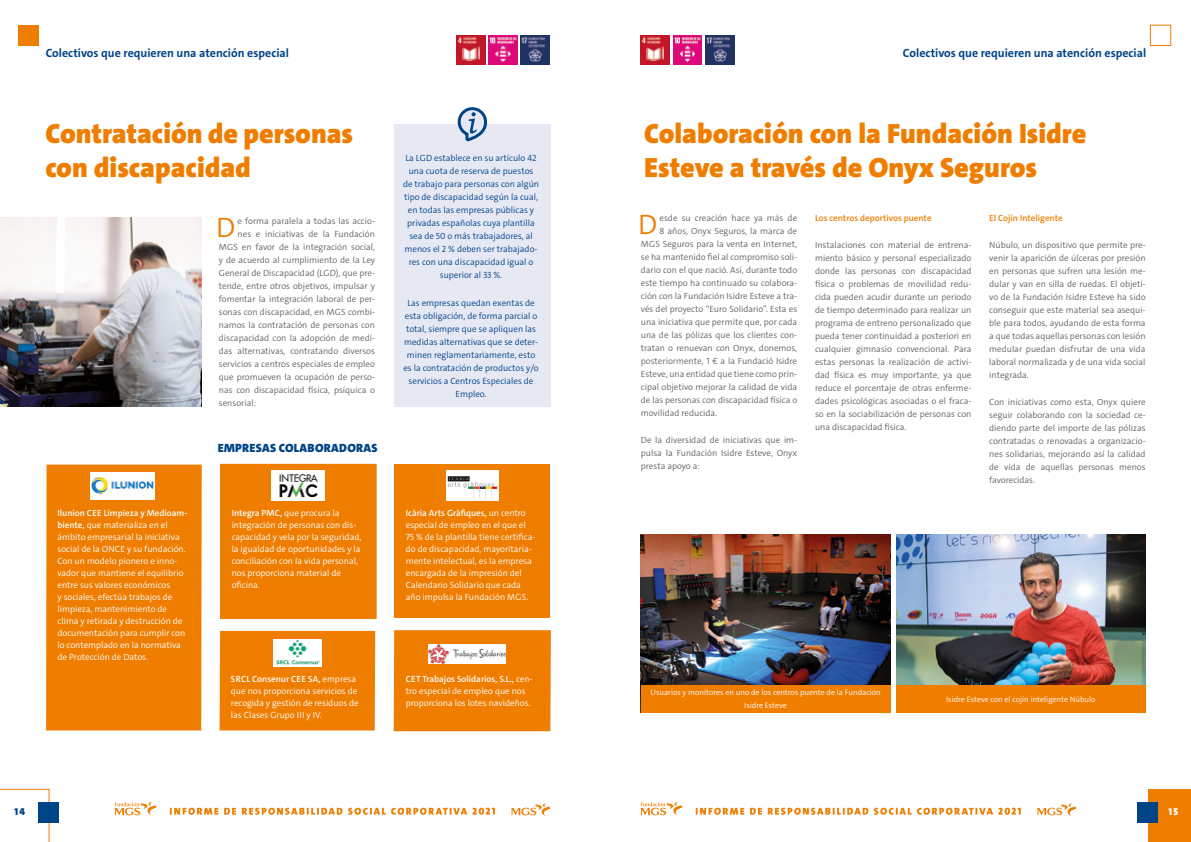
<style>
.page{position:relative;width:1191px;height:842px;background:#fff}
.page>*{position:absolute;margin:0;border:0;box-sizing:border-box;transform-origin:0 0}
.t1{font:300 28.3px "The Sans";color:#ef7d00}
.t2{font:900 28px/33.6px "The Sans";color:#ef7d00}
.t3{font:700 12px "The Sans";color:#048}
.t4{font:900 12px "The Sans";letter-spacing:.025em;color:#048}
.t5{font:900 10px "The Sans";color:#048}
.t6{font:900 10px "The Sans";color:#fff}
.t7{font:300 9px/13px "The Sans";color:#646363;text-align:justify}
.t8{font:300 9px/12px "The Sans";color:#fff}
.t9{font:300 9px/13px "The Sans";color:#048;text-align:center}
.t10{font:600 9px "The Sans";color:#ef7d00}
.t11{font:300 8px/13px "The Sans";color:#fff;text-align:center}
.s1{font-weight:600}
</style>
<div class="page">
<div style="left:1147px;top:789px;width:44px;height:53px;background:#ef7d00"></div>
<svg style="left:0;top:789px;width:50px;height:53px"></svg>
<div style="left:38px;top:802px;width:21px;height:21px;background:#048"></div>
<div style="left:1137px;top:802px;width:21px;height:21px;background:#048"></div>
<div style="left:1149px;top:25px;width:22px;height:21px;border:1px solid #ef7d00"></div>
<div style="left:18px;top:26px;width:21px;height:20px;background:#ef7d00"></div>
<svg style="left:511px;top:803px;width:39px;height:13px"></svg>
<svg style="left:115px;top:802px;width:41px;height:13px"></svg>
<svg style="left:170px;top:808px;width:325px;height:7px"></svg>
<svg style="left:1037px;top:803px;width:39px;height:13px"></svg>
<svg style="left:640px;top:802px;width:42px;height:13px"></svg>
<svg style="left:695px;top:808px;width:325px;height:7px"></svg>
<img style="left:456px;top:35px;width:29px;height:29px">
<img style="left:488px;top:35px;width:29px;height:29px">
<img style="left:521px;top:35px;width:29px;height:29px">
<img style="left:641px;top:35px;width:29px;height:29px">
<img style="left:673px;top:35px;width:29px;height:29px">
<img style="left:705px;top:35px;width:29px;height:29px">
<img style="left:0;top:218px;width:202px;height:188px">
<div style="left:394px;top:124px;width:156px;height:282px;background:#e6e8f4"></div>
<svg style="left:457px;top:107px;width:29px;height:35px"></svg>
<div style="left:219px;top:631px;width:156px;height:99px;background:#ef7d00"></div>
<div style="left:393px;top:630px;width:158px;height:102px;background:#ef7d00"></div>
<div style="left:46px;top:465px;width:156px;height:265px;background:#ef7d00"></div>
<div style="left:220px;top:464px;width:157px;height:155px;background:#ef7d00"></div>
<div style="left:395px;top:465px;width:155px;height:153px;background:#ef7d00"></div>
<img style="left:91px;top:472px;width:63px;height:27px">
<img style="left:272px;top:471px;width:52px;height:30px">
<img style="left:446px;top:471px;width:53px;height:30px">
<img style="left:274px;top:639px;width:47px;height:27px">
<img style="left:429px;top:644px;width:76px;height:19px">
<img style="left:641px;top:534px;width:249px;height:151px">
<img style="left:896px;top:534px;width:249px;height:151px">
<div style="left:641px;top:685px;width:249px;height:28px;background:#ef7d00"></div>
<div style="left:896px;top:685px;width:249px;height:28px;background:#ef7d00"></div>
<h3 class="t3" style="left:46px;top:45px;width:245px">Colectivos que requieren una atención especial</h3>
<h3 class="t3" style="left:903px;top:45px;width:245px">Colectivos que requieren una atención especial</h3>
<h2 class="t2" style="left:45px;top:117px;width:309px">Contratación de personas con discapacidad</h2>
<h1 class="t1" style="left:216px;top:210px;width:21px">D</h1>
<p class="t7" style="left:238px;top:215px;width:139px">e forma paralela a todas las accio-</p>
<p class="t7" style="left:238px;top:228px;width:139px">nes e iniciativas de la Fundación</p>
<p class="t7" style="left:219px;top:241px;width:158px">MGS en favor de la integración social,</p>
<p class="t7" style="left:219px;top:254px;width:158px">y de acuerdo al cumplimiento de la Ley</p>
<p class="t7" style="left:219px;top:267px;width:158px">General de Discapacidad (LGD), que pre-</p>
<p class="t7" style="left:219px;top:280px;width:158px">tende, entre otros objetivos, impulsar y</p>
<p class="t7" style="left:219px;top:293px;width:158px">fomentar la integración laboral de per-</p>
<p class="t7" style="left:219px;top:306px;width:158px">sonas con discapacidad, en MGS combi-</p>
<p class="t7" style="left:219px;top:319px;width:158px">namos la contratación de personas con</p>
<p class="t7" style="left:219px;top:332px;width:158px">discapacidad con la adopción de medi-</p>
<p class="t7" style="left:219px;top:345px;width:158px">das alternativas, contratando diversos</p>
<p class="t7" style="left:219px;top:358px;width:158px">servicios a centros especiales de empleo</p>
<p class="t7" style="left:219px;top:371px;width:158px">que promueven la ocupación de perso-</p>
<p class="t7" style="left:219px;top:384px;width:158px">nas con discapacidad física, psíquica o</p>
<p class="t7" style="left:219px;top:397px;width:39px">sensorial:</p>
<h3 class="t4" style="left:218px;top:440px;width:161px">EMPRESAS COLABORADORAS</h3>
<p class="t9" style="left:403px;top:152px;width:137px">La LGD establece en su artículo 42 una cuota de reserva de puestos de trabajo para personas con algún tipo de discapacidad según la cual, en todas las empresas públicas y privadas españolas cuya plantilla sea de 50 o más trabajadores, al menos el 2 % deben ser trabajado&shy;res con una discapacidad igual o superior al 33 %.</p>
<p class="t9" style="left:403px;top:296px;width:137px">Las empresas quedan exentas de esta obligación, de forma parcial o total, siempre que se apliquen las medidas alternativas que se deter&shy;minen reglamentariamente, esto es la contratación de productos y/o servicios a Centros Especiales de<br>Empleo.</p>
<p class="t8" style="left:57px;top:507px;width:131px"><span class="s1">Ilunion CEE Limpieza y Medioam&shy;biente,</span> que materializa en el ámbito empresarial la iniciativa social de la ONCE y su fundación.<br>Con un modelo pionero e inno&shy;vador que mantiene el equilibrio entre sus valores económicos<br>y sociales, efectúa trabajos de limpieza, mantenimiento de clima y retirada y destrucción de documentación para cumplir con lo contemplado en la normativa de Protección de Datos.</p>
<p class="t8" style="left:232px;top:507px;width:131px"><span class="s1">Integra PMC,</span> que procura la integración de personas con dis&shy;capacidad y vela por la seguridad, la igualdad de oportunidades y la conciliación con la vida personal, nos proporciona material de oficina.</p>
<p class="t8" style="left:406px;top:507px;width:131px"><span class="s1">Icària Arts Gràfiques,</span> un centro especial de empleo en el que el<br>75 % de la plantilla tiene certifica&shy;do de discapacidad, mayoritaria&shy;mente intelectual, es la empresa encargada de la impresión del<br>Calendario Solidario que cada año impulsa la Fundación MGS.</p>
<p class="t8" style="left:231px;top:673px;width:129px"><span class="s1">SRCL Consenur CEE SA,</span> empresa que nos proporciona servicios de recogida y gestión de residuos de las Clases Grupo III y IV.</p>
<p class="t8" style="left:406px;top:673px;width:128px"><span class="s1">CET Trabajos Solidarios, S.L.,</span> cen&shy;tro especial de empleo que nos proporciona los lotes navideños.</p>
<h2 class="t2" style="left:644px;top:117px;width:444px">Colaboración con la Fundación Isidre<br>Esteve a través de Onyx Seguros</h2>
<h1 class="t1" style="left:638px;top:206px;width:21px">D</h1>
<p class="t7" style="left:659px;top:211px;width:139px">esde su creación hace ya más de</p>
<p class="t10" style="left:989px;top:212px;width:75px">El Cojín Inteligente</p>
<p class="t7" style="left:989px;top:238px;width:158px">Núbulo, un dispositivo que permite pre&shy;venir la aparición de úlceras por presión en personas que sufren una lesión me&shy;dular y van en silla de ruedas. El objeti&shy;vo de la Fundación Isidre Esteve ha sido conseguir que este material sea asequi&shy;ble para todos, ayudando de esta forma a que todas aquellas personas con lesión medular puedan disfrutar de una vida laboral normalizada y de una vida social integrada.</p>
<p class="t7" style="left:989px;top:396px;width:158px">Con iniciativas como esta, Onyx quiere seguir colaborando con la sociedad ce&shy;diendo parte del importe de las pólizas contratadas o renovadas a organizacio&shy;nes solidarias, mejorando así la calidad de vida de aquellas personas menos favorecidas.</p>
<p class="t10" style="left:815px;top:212px;width:118px">Los centros deportivos puente</p>
<p class="t7" style="left:815px;top:238px;width:158px">Instalaciones con material de entrena&shy;miento básico y personal especializado donde las personas con discapacidad física o problemas de movilidad redu&shy;cida pueden acudir durante un periodo de tiempo determinado para realizar un programa de entreno personalizado que pueda tener continuidad a posteriori en cualquier gimnasio convencional. Para estas personas la realización de activi&shy;dad física es muy importante, ya que reduce el porcentaje de otras enferme&shy;dades psicológicas asociadas o el fraca&shy;so en la sociabilización de personas con una discapacidad física.</p>
<p class="t7" style="left:659px;top:224px;width:139px">8 años, Onyx Seguros, la marca de</p>
<p class="t7" style="left:641px;top:237px;width:158px">MGS Seguros para la venta en Internet,</p>
<p class="t7" style="left:641px;top:250px;width:158px">se ha mantenido fiel al compromiso soli-</p>
<p class="t7" style="left:641px;top:263px;width:158px">dario con el que nació. Así, durante todo</p>
<p class="t7" style="left:641px;top:276px;width:158px">este tiempo ha continuado su colabora-</p>
<p class="t7" style="left:641px;top:289px;width:158px">ción con la Fundación Isidre Esteve a tra-</p>
<p class="t7" style="left:641px;top:302px;width:158px">vés del proyecto “Euro Solidario”. Esta es</p>
<p class="t7" style="left:641px;top:315px;width:158px">una iniciativa que permite que, por cada</p>
<p class="t7" style="left:641px;top:328px;width:158px">una de las pólizas que los clientes con-</p>
<p class="t7" style="left:641px;top:341px;width:158px">tratan o renuevan con Onyx, donemos,</p>
<p class="t7" style="left:641px;top:354px;width:158px">posteriormente, 1 € a la Fundació Isidre</p>
<p class="t7" style="left:641px;top:367px;width:158px">Esteve, una entidad que tiene como prin-</p>
<p class="t7" style="left:641px;top:380px;width:158px">cipal objetivo mejorar la calidad de vida</p>
<p class="t7" style="left:641px;top:393px;width:158px">de las personas con discapacidad física o</p>
<p class="t7" style="left:641px;top:406px;width:78px">movilidad reducida.</p>
<p class="t7" style="left:641px;top:433px;width:158px">De la diversidad de iniciativas que im&shy;pulsa la Fundación Isidre Esteve, Onyx presta apoyo a:</p>
<p class="t11" style="left:650px;top:686px;width:232px">Usuarios y monitores en uno de los centros puente de la Fundación<br>Isidre Esteve</p>
<p class="t11" style="left:946px;top:693px;width:151px">Isidre Esteve con el cojín inteligente Núbulo</p>
<p class="t5" style="left:14px;top:805px;width:12px">14</p>
<p class="t6" style="left:1168px;top:805px;width:11px">15</p>
</div>
